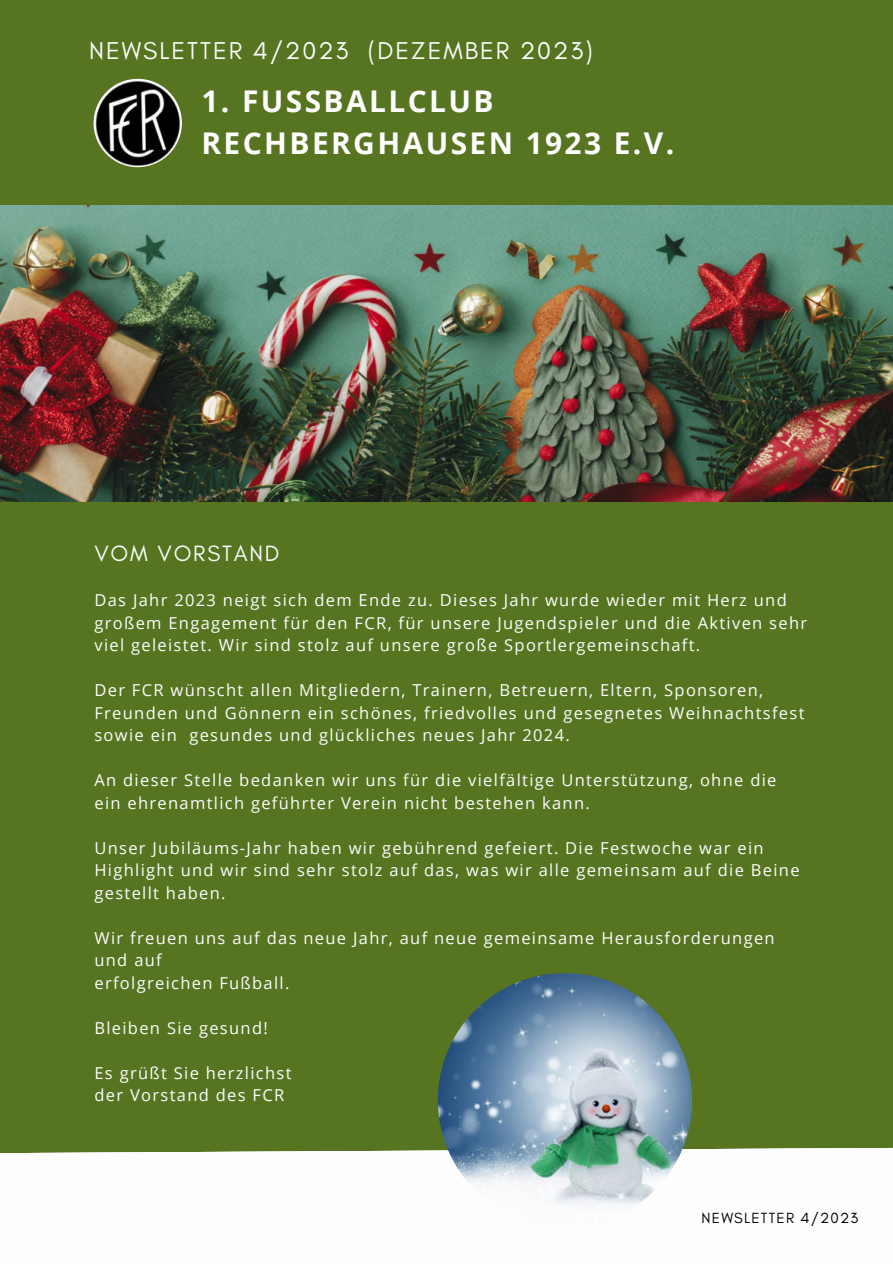
<style>
.page{position:relative;width:893px;height:1264px;background:#fff}
.page>*{position:absolute;margin:0;border:0;box-sizing:border-box;transform-origin:0 0}
.t1{font:700 29.85px/41.8px "Open Sans";letter-spacing:.08em;color:#fdfdfd}
.t2{font:24.75px "Glacial Indifference";letter-spacing:.08em;color:#fcfcfc}
.t3{font:22.5px "Glacial Indifference";letter-spacing:.08em;color:#fcfcfc}
.t4{font:16.5px/22.5px "Open Sans";letter-spacing:.08em;color:#fdfdfd}
.t5{font:15px "Glacial Indifference";letter-spacing:.08em;color:#000}
</style>
<div class="page">
<div style="left:0;top:0;width:892px;height:292px;background:#577421"></div>
<div style="left:0;top:501px;width:892px;height:652px;background:#577421"></div>
<img style="left:0;top:206px;width:892px;height:295px">
<img style="left:93px;top:79px;width:89px;height:88px;border-radius:50%">
<img style="left:438px;top:973px;width:254px;height:254px;border-radius:50%">
<h2 class="t2" style="left:89px;top:37px;width:505px">NEWSLETTER 4/2023 (DEZEMBER 2023)</h2>
<h1 class="t1" style="left:201px;top:80px;width:474px">1. FUSSBALLCLUB<br>RECHBERGHAUSEN 1923 E.V.</h1>
<h3 class="t3" style="left:94px;top:540px;width:187px">VOM VORSTAND</h3>
<p class="t4" style="left:94px;top:588px;width:714px">Das Jahr 2023 neigt sich dem Ende zu. Dieses Jahr wurde wieder mit Herz und großem Engagement für den FCR, für unsere Jugendspieler und die Aktiven sehr viel geleistet. Wir sind stolz auf unsere große Sportlergemeinschaft.</p>
<p class="t4" style="left:94px;top:678px;width:711px">Der FCR wünscht allen Mitgliedern, Trainern, Betreuern, Eltern, Sponsoren,<br>Freunden und Gönnern ein schönes, friedvolles und gesegnetes Weihnachtsfest sowie ein gesundes und glückliches neues Jahr 2024.</p>
<p class="t4" style="left:94px;top:768px;width:683px">An dieser Stelle bedanken wir uns für die vielfältige Unterstützung, ohne die ein ehrenamtlich geführter Verein nicht bestehen kann.</p>
<p class="t4" style="left:94px;top:836px;width:706px">Unser Jubiläums-Jahr haben wir gebührend gefeiert. Die Festwoche war ein<br>Highlight und wir sind sehr stolz auf das, was wir alle gemeinsam auf die Beine gestellt haben.</p>
<p class="t4" style="left:94px;top:926px;width:681px">Wir freuen uns auf das neue Jahr, auf neue gemeinsame Herausforderungen und auf<br>erfolgreichen Fußball.</p>
<p class="t4" style="left:94px;top:1015px;width:175px">Bleiben Sie gesund!</p>
<p class="t4" style="left:94px;top:1060px;width:198px">Es grüßt Sie herzlichst der Vorstand des FCR</p>
<p class="t5" style="left:701px;top:1209px;width:158px">NEWSLETTER 4/2023</p>
</div>
